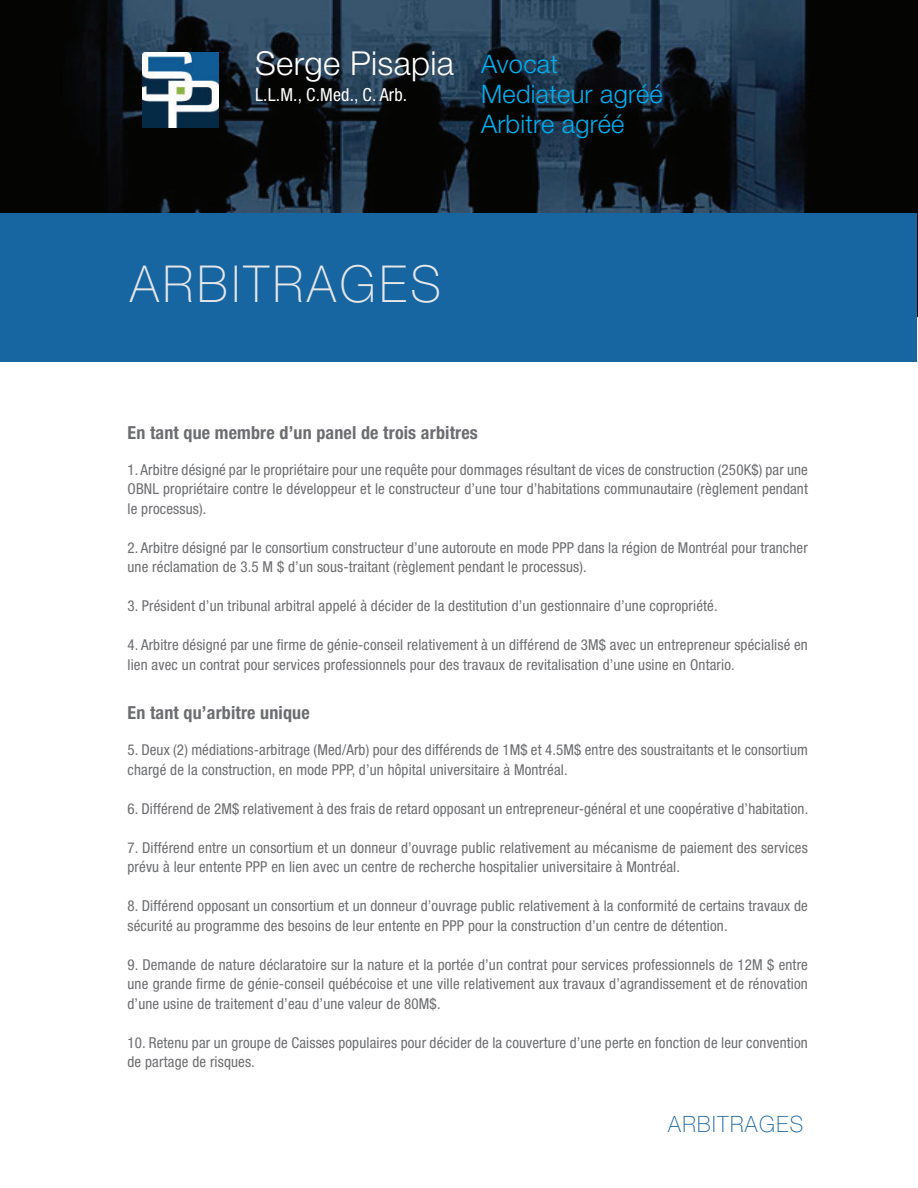
<style>
.page{position:relative;width:918px;height:1188px;background:#fff}
.page>*{position:absolute;margin:0;border:0;box-sizing:border-box;transform-origin:0 0}
.t1{font:100 51px "Helvetica Neue LT Pro";letter-spacing:.08em;color:#e6e7e9;scale:.95 1}
.t2{font:300 33px "Helvetica Neue LT Pro";letter-spacing:.01em;color:#fff}
.t3{font:300 25.5px/30px "Helvetica Neue LT Pro";letter-spacing:.01em;color:#00aeef}
.t4{font:100 22.5px "Helvetica Neue LT Pro";letter-spacing:.07em;color:#1765a1;scale:.95 1}
.t5{font:700 condensed 18px "Helvetica Neue LT Pro";letter-spacing:.01em;color:#6c6d70}
.t6{font:condensed 18px "Helvetica Neue LT Pro";letter-spacing:.01em;color:#fff}
.t7{font:condensed 15px/19.5px "Helvetica Neue LT Pro";letter-spacing:.01em;color:#6c6d70}
</style>
<div class="page">
<img style="left:0;top:0;width:918px;height:316px">
<img style="left:142px;top:52px;width:76px;height:76px">
<div style="left:1px;top:213px;width:916px;height:148px;background:#1765a1"></div>
<h2 class="t2" style="left:255px;top:44px;width:200px">Serge Pisapia</h2>
<p class="t6" style="left:255px;top:84px;width:154px">L.L.M., C.Med., C. Arb.</p>
<h3 class="t3" style="left:481px;top:49px;width:183px">Avocat<br>Mediateur agréé<br>Arbitre agréé</h3>
<h1 class="t1" style="left:130px;top:254px;width:329px">ARBITRAGES</h1>
<p class="t5" style="left:128px;top:422px;width:352px">En tant que membre d’un panel de trois arbitres</p>
<p class="t7" style="left:128px;top:460px;width:682px;text-align:justify">1. Arbitre désigné par le propriétaire pour une requête pour dommages résultant de vices de construction (250K$) par une OBNL propriétaire contre le développeur et le constructeur d’une tour d’habitations communautaire (règlement pendant le processus).</p>
<p class="t7" style="left:128px;top:538px;width:682px">2. Arbitre désigné par le consortium constructeur d’une autoroute en mode PPP dans la région de Montréal pour trancher une réclamation de 3.5 M $ d’un sous-traitant (règlement pendant le processus).</p>
<p class="t7" style="left:128px;top:596px;width:592px">3. Président d’un tribunal arbitral appelé à décider de la destitution d’un gestionnaire d’une copropriété.</p>
<p class="t7" style="left:128px;top:635px;width:682px">4. Arbitre désigné par une firme de génie-conseil relativement à un différend de 3M$ avec un entrepreneur spécialisé en lien avec un contrat pour services professionnels pour des travaux de revitalisation d’une usine en Ontario.</p>
<p class="t5" style="left:128px;top:702px;width:184px">En tant qu’arbitre unique</p>
<p class="t7" style="left:128px;top:740px;width:682px">5. Deux (2) médiations-arbitrage (Med/Arb) pour des différends de 1M$ et 4.5M$ entre des soustraitants et le consortium chargé de la construction, en mode PPP, d’un hôpital universitaire à Montréal.</p>
<p class="t7" style="left:128px;top:799px;width:682px">6. Différend de 2M$ relativement à des frais de retard opposant un entrepreneur-général et une coopérative d’habitation.</p>
<p class="t7" style="left:128px;top:838px;width:682px">7. Différend entre un consortium et un donneur d’ouvrage public relativement au mécanisme de paiement des services prévu à leur entente PPP en lien avec un centre de recherche hospitalier universitaire à Montréal.</p>
<p class="t7" style="left:128px;top:896px;width:682px">8. Différend opposant un consortium et un donneur d’ouvrage public relativement à la conformité de certains travaux de sécurité au programme des besoins de leur entente en PPP pour la construction d’un centre de détention.</p>
<p class="t7" style="left:128px;top:955px;width:682px;text-align:justify">9. Demande de nature déclaratoire sur la nature et la portée d’un contrat pour services professionnels de 12M $ entre une grande firme de génie-conseil québécoise et une ville relativement aux travaux d’agrandissement et de rénovation d’une usine de traitement d’eau d’une valeur de 80M$.</p>
<p class="t7" style="left:128px;top:1033px;width:682px">10. Retenu par un groupe de Caisses populaires pour décider de la couverture d’une perte en fonction de leur convention de partage de risques.</p>
<h3 class="t4" style="left:668px;top:1111px;width:144px">ARBITRAGES</h3>
</div>
